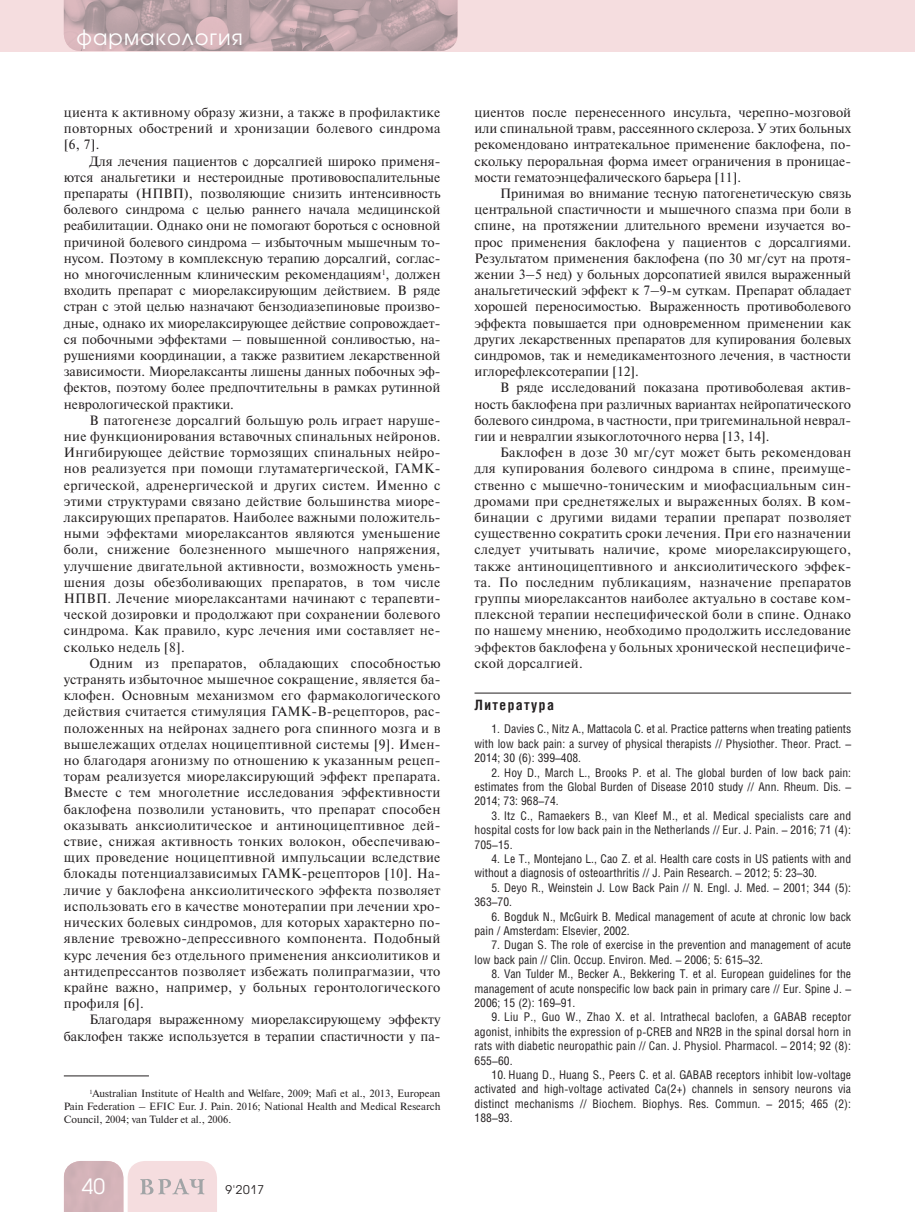
<style>
.page{position:relative;width:915px;height:1212px;background:#fff}
.page>*{position:absolute;margin:0;border:0;box-sizing:border-box;transform-origin:0 0}
.t1{font:21px "Avant Garde Gothic C";letter-spacing:.05em;color:#fff}
.t2{font:700 14.25px "Helios Cond";letter-spacing:.1em;color:#231f20}
.t3{font:13.5px/16.2px "Newton C";color:#231f20;text-align:justify}
.t4{font:12px/14.4px "Helios Cond";color:#231f20;text-align:justify}
.t5{font:12px "Avant Garde Gothic C";color:#231f20}
.t6{font:10.5px/12.6px "Newton C";color:#231f20;text-align:justify}
</style>
<div class="page">
<div style="left:0;top:0;width:914px;height:51px;background:#f5dddf"></div>
<svg style="left:64px;top:1161px;width:153px;height:51px;background:#e4cccf"></svg>
<img style="left:64px;top:0;width:393px;height:51px">
<hr style="left:474px;top:693px;width:376px;height:1px;background:#231f20">
<hr style="left:64px;top:1075px;width:85px;height:1px;background:#231f20">
<h1 class="t1" style="left:77px;top:27px;width:168px">фармакология</h1>
<p class="t3" style="left:64px;top:106px;width:378px">циента к активному образу жизни, а также в профилактике повторных обострений и хронизации болевого синдрома [6, 7].</p>
<p class="t3" style="left:64px;top:154px;width:378px;text-indent:26px">Для лечения пациентов с дорсалгией широко применя&shy;ются анальгетики и нестероидные противовоспалительные препараты (НПВП), позволяющие снизить интенсивность болевого синдрома с целью раннего начала медицинской реабилитации. Однако они не помогают бороться с основной причиной болевого синдрома – избыточным мышечным то&shy;нусом. Поэтому в комплексную терапию дорсалгий, соглас&shy;но многочисленным клиническим рекомендациям<sup>1</sup>, должен входить препарат с миорелаксирующим действием. В ряде стран с этой целью назначают бензодиазепиновые произво&shy;дные, однако их миорелаксирующее действие сопровождает&shy;ся побочными эффектами – повышенной сонливостью, на&shy;рушениями координации, а также развитием лекарственной зависимости. Миорелаксанты лишены данных побочных эф&shy;фектов, поэтому более предпочтительны в рамках рутинной неврологической практики.</p>
<p class="t3" style="left:64px;top:413px;width:378px;text-indent:26px">В патогенезе дорсалгий большую роль играет наруше&shy;ние функционирования вставочных спинальных нейронов.<br>Ингибирующее действие тормозящих спинальных нейро&shy;нов реализуется при помощи глутаматергической, ГАМК&shy;ергической, адренергической и других систем. Именно с этими структурами связано действие большинства миоре&shy;лаксирующих препаратов. Наиболее важными положитель&shy;ными эффектами миорелаксантов являются уменьшение боли, снижение болезненного мышечного напряжения, улучшение двигательной активности, возможность умень&shy;шения дозы обезболивающих препаратов, в том числе НПВП. Лечение миорелаксантами начинают с терапевти&shy;ческой дозировки и продолжают при сохранении болевого синдрома. Как правило, курс лечения ими составляет не&shy;сколько недель [8].</p>
<p class="t3" style="left:64px;top:656px;width:378px;text-indent:26px">Одним из препаратов, обладающих способностью устранять избыточное мышечное сокращение, является ба&shy;клофен. Основным механизмом его фармакологического действия считается стимуляция ГАМК-В-рецепторов, рас&shy;положенных на нейронах заднего рога спинного мозга и в вышележащих отделах ноцицептивной системы [9]. Имен&shy;но благодаря агонизму по отношению к указанным рецеп&shy;торам реализуется миорелаксирующий эффект препарата.<br>Вместе с тем многолетние исследования эффективности баклофена позволили установить, что препарат способен оказывать анксиолитическое и антиноцицептивное дей&shy;ствие, снижая активность тонких волокон, обеспечиваю&shy;щих проведение ноцицептивной импульсации вследствие блокады потенциалзависимых ГАМК-рецепторов [10]. На&shy;личие у баклофена анксиолитического эффекта позволяет использовать его в качестве монотерапии при лечении хро&shy;нических болевых синдромов, для которых характерно по&shy;явление тревожно-депрессивного компонента. Подобный курс лечения без отдельного применения анксиолитиков и антидепрессантов позволяет избежать полипрагмазии, что крайне важно, например, у больных геронтологического профиля [6].</p>
<p class="t3" style="left:64px;top:1013px;width:378px;text-align:right">Благодаря выраженному миорелаксирующему эффекту баклофен также используется в терапии спастичности у па-</p>
<p class="t6" style="left:64px;top:1089px;width:378px;text-indent:26px"><sup>1</sup>Australian Institute of Health and Welfare, 2009; Mafi et al., 2013, European Pain Federation – EFIC Eur. J. Pain. 2016; National Health and Medical Research Council, 2004; van Tulder et al., 2006.</p>
<h1 class="t1" style="left:82px;top:1177px;width:25px">40</h1>
<p class="t5" style="left:225px;top:1184px;width:40px">9'2017</p>
<p class="t3" style="left:474px;top:106px;width:378px">циентов после перенесенного инсульта, черепно-мозговой или спинальной травм, рассеянного склероза. У этих больных рекомендовано интратекальное применение баклофена, по&shy;скольку пероральная форма имеет ограничения в проницае&shy;мости гематоэнцефалического барьера [11].</p>
<p class="t3" style="left:474px;top:187px;width:378px;text-indent:26px">Принимая во внимание тесную патогенетическую связь центральной спастичности и мышечного спазма при боли в спине, на протяжении длительного времени изучается во&shy;прос применения баклофена у пациентов с дорсалгиями.<br>Результатом применения баклофена (по 30 мг/сут на протя&shy;жении 3–5 нед) у больных дорсопатией явился выраженный анальгетический эффект к 7–9-м суткам. Препарат обладает хорошей переносимостью. Выраженность противоболевого эффекта повышается при одновременном применении как других лекарственных препаратов для купирования болевых синдромов, так и немедикаментозного лечения, в частности иглорефлексотерапии [12].</p>
<p class="t3" style="left:474px;top:381px;width:378px;text-indent:26px">В ряде исследований показана противоболевая актив&shy;ность баклофена при различных вариантах нейропатического болевого синдрома, в частности, при тригеминальной неврал&shy;гии и невралгии языкоглоточного нерва [13, 14].</p>
<p class="t3" style="left:474px;top:446px;width:378px;text-indent:26px">Баклофен в дозе 30 мг/сут может быть рекомендован для купирования болевого синдрома в спине, преимуще&shy;ственно с мышечно-тоническим и миофасциальным син&shy;дромами при среднетяжелых и выраженных болях. В ком&shy;бинации с другими видами терапии препарат позволяет существенно сократить сроки лечения. При его назначении следует учитывать наличие, кроме миорелаксирующего, также антиноцицептивного и анксиолитического эффек&shy;та. По последним публикациям, назначение препаратов группы миорелаксантов наиболее актуально в составе ком&shy;плексной терапии неспецифической боли в спине. Однако по нашему мнению, необходимо продолжить исследование эффектов баклофена у больных хронической неспецифиче&shy;ской дорсалгией.</p>
<p class="t2" style="left:474px;top:700px;width:81px">Литература</p>
<p class="t4" style="left:474px;top:723px;width:378px;text-indent:17px">1. Davies C., Nitz A., Mattacola C. et al. Practice patterns when treating patients with low back pain: a survey of physical therapists // Physiother. Theor. Pract. – 2014; 30 (6): 399–408.</p>
<p class="t4" style="left:474px;top:766px;width:378px;text-indent:17px">2. Hoy D., March L., Brooks P. et al. The global burden of low back pain: estimates from the Global Burden of Disease 2010 study // Ann. Rheum. Dis. – 2014; 73: 968–74.</p>
<p class="t4" style="left:474px;top:809px;width:378px;text-indent:17px">3. Itz C., Ramaekers B., van Kleef M., et al. Medical specialists care and hospital costs for low back pain in the Netherlands // Eur. J. Pain. – 2016; 71 (4):<br>705–15.</p>
<p class="t4" style="left:474px;top:853px;width:378px;text-indent:17px">4. Le T., Montejano L., Cao Z. et al. Health care costs in US patients with and without a diagnosis of osteoarthritis // J. Pain Research. – 2012; 5: 23–30.</p>
<p class="t4" style="left:474px;top:881px;width:378px;text-indent:17px">5. Deyo R., Weinstein J. Low Back Pain // N. Engl. J. Med. – 2001; 344 (5):<br>363–70.</p>
<p class="t4" style="left:474px;top:910px;width:378px;text-indent:17px">6. Bogduk N., McGuirk B. Medical management of acute at chronic low back pain / Amsterdam: Elsevier, 2002.</p>
<p class="t4" style="left:474px;top:939px;width:378px;text-indent:17px">7. Dugan S. The role of exercise in the prevention and management of acute low back pain // Clin. Occup. Environ. Med. – 2006; 5: 615–32.</p>
<p class="t4" style="left:474px;top:968px;width:378px;text-indent:17px">8. Van Tulder M., Becker A., Bekkering T. et al. European guidelines for the management of acute nonspecific low back pain in primary care // Eur. Spine J. – 2006; 15 (2): 169–91.</p>
<p class="t4" style="left:474px;top:1011px;width:378px;text-indent:17px">9. Liu P., Guo W., Zhao X. et al. Intrathecal baclofen, a GABAB receptor agonist, inhibits the expression of p-CREB and NR2B in the spinal dorsal horn in rats with diabetic neuropathic pain // Can. J. Physiol. Pharmacol. – 2014; 92 (8):<br>655–60.</p>
<p class="t4" style="left:474px;top:1069px;width:378px;text-indent:17px">10. Huang D., Huang S., Peers C. et al. GABAB receptors inhibit low-voltage activated and high-voltage activated Ca(2+) channels in sensory neurons via distinct mechanisms // Biochem. Biophys. Res. Commun. – 2015; 465 (2):<br>188–93.</p>
</div>
